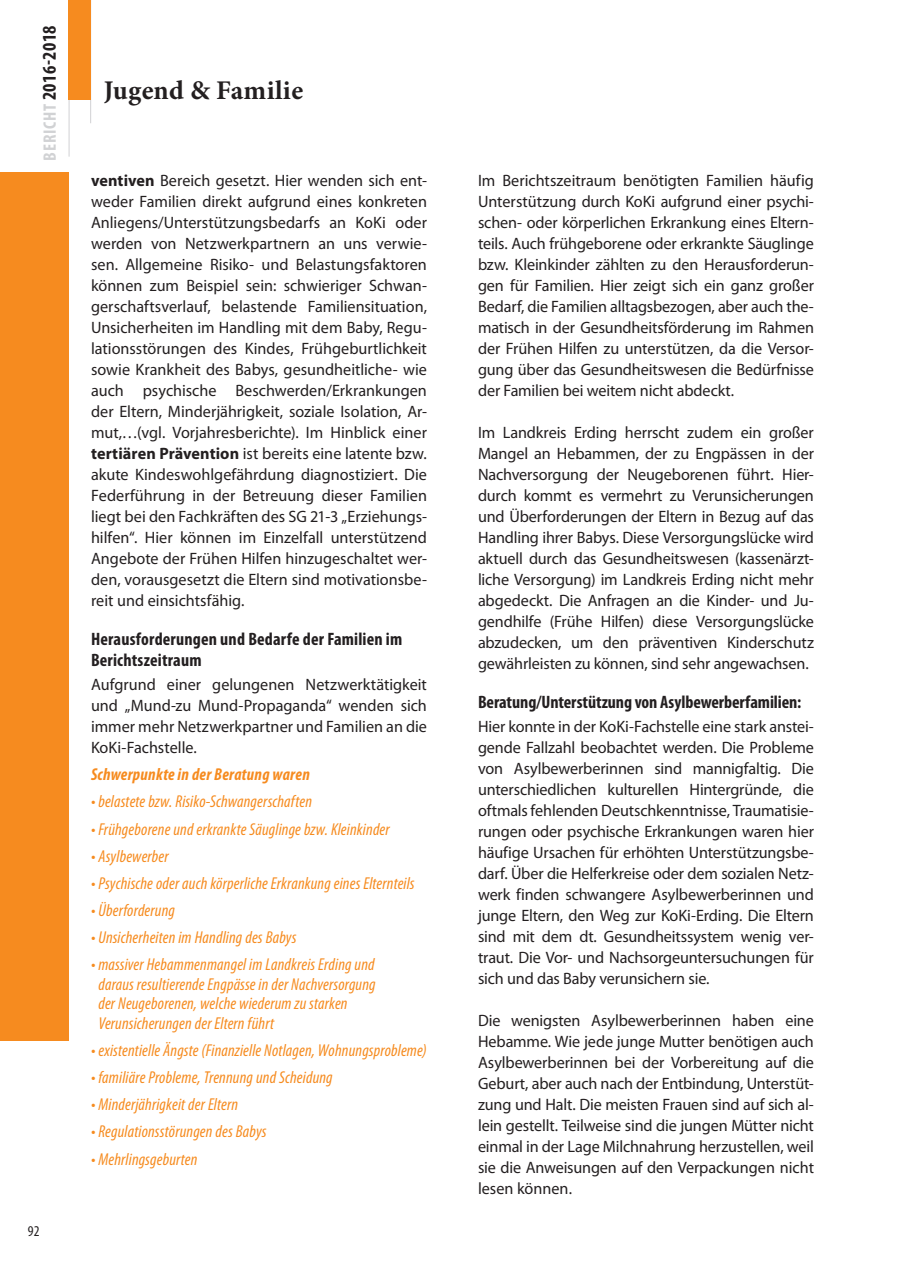
<style>
.page{position:relative;width:905px;height:1275px;background:#fff}
.page>*{position:absolute;margin:0;border:0;box-sizing:border-box;transform-origin:0 0}
.t1{font:700 27px "Minion Pro";letter-spacing:.01em;color:#231f20}
.t2{font:700 condensed 19.5px "Myriad Pro";letter-spacing:.02em;color:#231f20}
.t3{font:700 condensed 18px/21px "Myriad Pro";letter-spacing:.01em;color:#231f20}
.t4{font:italic condensed 17.25px/19.5px "Myriad Pro";letter-spacing:.01em;color:#f68b1f}
.t5{font:italic 700 condensed 17.25px "Myriad Pro";letter-spacing:.015em;color:#f68b1f}
.t6{font:16.5px/21px "Myriad Pro";letter-spacing:-.005em;color:#231f20;text-align:justify}
.t7{font:condensed 15px "Myriad Pro";color:#231f20}
.s1{font-size:18px;color:#d1d2d4}
.s2{font-weight:700}
</style>
<div class="page">
<hr style="left:69px;top:0;width:1px;height:157px;background:#d1d2d4">
<hr style="left:90px;top:0;width:1px;height:123px;background:#d1d2d4">
<div style="left:69px;top:0;width:22px;height:100px;background:#f68b1f"></div>
<div style="left:0;top:172px;width:69px;height:868px;background:#f68b1f"></div>
<p class="t2" style="left:37px;top:161px;width:137px;rotate:-90deg"><span class="s1">BERICHT</span> 2016-2018</p>
<p class="t7" style="left:28px;top:1222px;width:13px">92</p>
<h1 class="t1" style="left:104px;top:71px;width:201px">Jugend &amp; Familie</h1>
<p class="t6" style="left:91px;top:170px;width:337px"><span class="s2">ventiven</span> Bereich gesetzt. Hier wenden sich ent&shy;weder Familien direkt aufgrund eines konkreten Anliegens/Unterstützungsbedarfs an KoKi oder werden von Netzwerkpartnern an uns verwie&shy;sen. Allgemeine Risiko- und Belastungsfaktoren können zum Beispiel sein: schwieriger Schwan&shy;gerschaftsverlauf, belastende Familiensituation, Unsicherheiten im Handling mit dem Baby, Regu&shy;lationsstörungen des Kindes, Frühgeburtlichkeit sowie Krankheit des Babys, gesundheitliche- wie auch psychische Beschwerden/Erkrankungen der Eltern, Minderjährigkeit, soziale Isolation, Ar&shy;mut,…(vgl. Vorjahresberichte). Im Hinblick einer <span class="s2">tertiären Prävention</span> ist bereits eine latente bzw. akute Kindeswohlgefährdung diagnostiziert. Die Federführung in der Betreuung dieser Familien liegt bei den Fachkräften des SG 21-3 „Erziehungs&shy;hilfen“. Hier können im Einzelfall unterstützend Angebote der Frühen Hilfen hinzugeschaltet wer&shy;den, vorausgesetzt die Eltern sind motivationsbe&shy;reit und einsichtsfähig.</p>
<p class="t3" style="left:91px;top:628px;width:313px">Herausforderungen und Bedarfe der Familien im<br>Berichtszeitraum</p>
<p class="t6" style="left:91px;top:674px;width:337px">Aufgrund einer gelungenen Netzwerktätigkeit und „Mund-zu Mund-Propaganda“ wenden sich immer mehr Netzwerkpartner und Familien an die KoKi-Fachstelle.</p>
<p class="t5" style="left:91px;top:764px;width:220px">Schwerpunkte in der Beratung waren</p>
<p class="t4" style="left:91px;top:792px;width:222px">• belastete bzw. Risiko-Schwangerschaften</p>
<p class="t4" style="left:91px;top:819px;width:300px">• Frühgeborene und erkrankte Säuglinge bzw. Kleinkinder</p>
<p class="t4" style="left:91px;top:846px;width:79px">• Asylbewerber</p>
<p class="t4" style="left:91px;top:873px;width:325px">• Psychische oder auch körperliche Erkrankung eines Elternteils</p>
<p class="t4" style="left:91px;top:900px;width:85px">• Überforderung</p>
<p class="t4" style="left:91px;top:927px;width:207px">• Unsicherheiten im Handling des Babys</p>
<p class="t4" style="left:98px;top:955px;width:279px;text-indent:-7px">• massiver Hebammenmangel im Landkreis Erding und daraus resultierende Engpässe in der Nachversorgung der Neugeborenen, welche wiederum zu starken Verunsicherungen der Eltern führt</p>
<p class="t4" style="left:91px;top:1040px;width:337px">• existentielle Ängste (Finanzielle Notlagen, Wohnungsprobleme)</p>
<p class="t4" style="left:91px;top:1067px;width:243px">• familiäre Probleme, Trennung und Scheidung</p>
<p class="t4" style="left:91px;top:1095px;width:149px">• Minderjährigkeit der Eltern</p>
<p class="t4" style="left:91px;top:1122px;width:177px">• Regulationsstörungen des Babys</p>
<p class="t4" style="left:91px;top:1149px;width:108px">• Mehrlingsgeburten</p>
<p class="t6" style="left:478px;top:170px;width:337px">Im Berichtszeitraum benötigten Familien häufig Unterstützung durch KoKi aufgrund einer psychi&shy;schen- oder körperlichen Erkrankung eines Eltern&shy;teils. Auch frühgeborene oder erkrankte Säuglinge bzw. Kleinkinder zählten zu den Herausforderun&shy;gen für Familien. Hier zeigt sich ein ganz großer Bedarf, die Familien alltagsbezogen, aber auch the&shy;matisch in der Gesundheitsförderung im Rahmen der Frühen Hilfen zu unterstützen, da die Versor&shy;gung über das Gesundheitswesen die Bedürfnisse der Familien bei weitem nicht abdeckt.</p>
<p class="t6" style="left:478px;top:422px;width:337px">Im Landkreis Erding herrscht zudem ein großer Mangel an Hebammen, der zu Engpässen in der Nachversorgung der Neugeborenen führt. Hier&shy;durch kommt es vermehrt zu Verunsicherungen und Überforderungen der Eltern in Bezug auf das Handling ihrer Babys. Diese Versorgungslücke wird aktuell durch das Gesundheitswesen (kassenärzt&shy;liche Versorgung) im Landkreis Erding nicht mehr abgedeckt. Die Anfragen an die Kinder- und Ju&shy;gendhilfe (Frühe Hilfen) diese Versorgungslücke abzudecken, um den präventiven Kinderschutz gewährleisten zu können, sind sehr angewachsen.</p>
<p class="t3" style="left:478px;top:691px;width:325px">Beratung/Unterstützung von Asylbewerberfamilien:</p>
<p class="t6" style="left:478px;top:716px;width:337px">Hier konnte in der KoKi-Fachstelle eine stark anstei&shy;gende Fallzahl beobachtet werden. Die Probleme von Asylbewerberinnen sind mannigfaltig. Die unterschiedlichen kulturellen Hintergründe, die oftmals fehlenden Deutschkenntnisse, Traumatisie&shy;rungen oder psychische Erkrankungen waren hier häufige Ursachen für erhöhten Unterstützungsbe&shy;darf. Über die Helferkreise oder dem sozialen Netz&shy;werk finden schwangere Asylbewerberinnen und junge Eltern, den Weg zur KoKi-Erding. Die Eltern sind mit dem dt. Gesundheitssystem wenig ver&shy;traut. Die Vor- und Nachsorgeuntersuchungen für sich und das Baby verunsichern sie.</p>
<p class="t6" style="left:478px;top:1010px;width:337px">Die wenigsten Asylbewerberinnen haben eine Hebamme. Wie jede junge Mutter benötigen auch Asylbewerberinnen bei der Vorbereitung auf die Geburt, aber auch nach der Entbindung, Unterstüt&shy;zung und Halt. Die meisten Frauen sind auf sich al&shy;lein gestellt. Teilweise sind die jungen Mütter nicht einmal in der Lage Milchnahrung herzustellen, weil sie die Anweisungen auf den Verpackungen nicht lesen können.</p>
</div>
